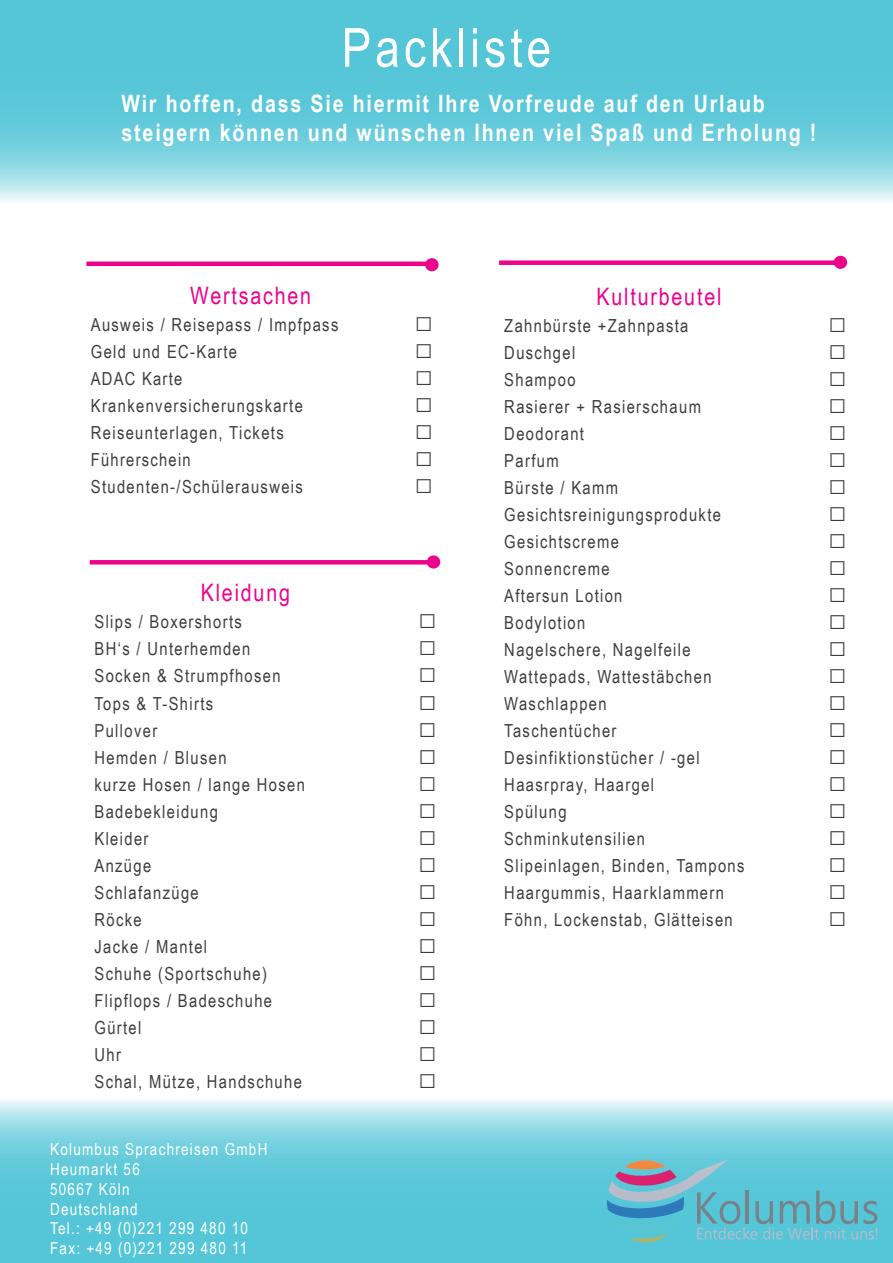
<style>
.page{position:relative;width:893px;height:1263px;background:#fff}
.page>*{position:absolute;margin:0;border:0;box-sizing:border-box;transform-origin:0 0}
.t1{font:54px "Arial Narrow";letter-spacing:.075em;color:#fff}
.t2{font:49.05px "Minion Pro";color:#ed028c;scale:1.06 1}
.t3{font:30px "Arial Narrow";color:#3e3e3f}
.t4{font:700 24px/28.8px "Arial Narrow";letter-spacing:.075em;color:#fff}
.t5{font:24px "Arial Narrow";letter-spacing:.075em;color:#ed028c}
.t6{font:18px "Arial Narrow";letter-spacing:.075em;color:#3e3e3f}
.t7{font:16.5px/19.8px "Arial Narrow";letter-spacing:.075em;color:#fff}
</style>
<div class="page">
<svg style="left:0;top:0;width:893px;height:201px;background:#6ecedd"></svg>
<div style="left:499px;top:260px;width:340px;height:5px;background:#ed028c"></div>
<hr style="left:90px;top:560px;width:340px;height:4px;background:#ed028c">
<svg style="left:0;top:1100px;width:893px;height:163px;background:#73d0de"></svg>
<svg style="left:607px;top:1159px;width:270px;height:83px;background:#66b8ca"></svg>
<div style="left:86px;top:261px;width:341px;height:5px;background:#ed028c"></div>
<p class="t1" style="left:342px;top:8px;width:211px">Packliste</p>
<p class="t4" style="left:122px;top:88px;width:696px">Wir hoffen, dass Sie hiermit Ihre Vorfreude auf den Urlaub steigern können und wünschen Ihnen viel Spaß und Erholung !</p>
<p class="t2" style="left:422px;top:227px;width:21px">•</p>
<p class="t2" style="left:830px;top:224px;width:21px">•</p>
<p class="t5" style="left:190px;top:278px;width:122px">Wertsachen</p>
<p class="t6" style="left:91px;top:312px;width:249px">Ausweis / Reisepass / Impfpass</p>
<p class="t3" style="left:415px;top:299px;width:20px">□</p>
<p class="t6" style="left:91px;top:339px;width:148px">Geld und EC-Karte</p>
<p class="t3" style="left:415px;top:326px;width:20px">□</p>
<p class="t6" style="left:91px;top:366px;width:93px">ADAC Karte</p>
<p class="t3" style="left:415px;top:353px;width:20px">□</p>
<p class="t6" style="left:91px;top:393px;width:214px">Krankenversicherungskarte</p>
<p class="t3" style="left:415px;top:380px;width:20px">□</p>
<p class="t6" style="left:91px;top:420px;width:194px">Reiseunterlagen, Tickets</p>
<p class="t3" style="left:415px;top:407px;width:20px">□</p>
<p class="t6" style="left:91px;top:447px;width:101px">Führerschein</p>
<p class="t3" style="left:415px;top:434px;width:20px">□</p>
<p class="t6" style="left:91px;top:474px;width:214px">Studenten-/Schülerausweis</p>
<p class="t3" style="left:415px;top:461px;width:20px">□</p>
<p class="t2" style="left:423px;top:524px;width:21px">•</p>
<p class="t5" style="left:201px;top:575px;width:91px">Kleidung</p>
<p class="t6" style="left:94px;top:609px;width:149px">Slips / Boxershorts</p>
<p class="t3" style="left:418px;top:596px;width:20px">□</p>
<p class="t6" style="left:94px;top:636px;width:157px">BH‘s / Unterhemden</p>
<p class="t3" style="left:418px;top:623px;width:20px">□</p>
<p class="t6" style="left:94px;top:663px;width:188px">Socken &amp; Strumpfhosen</p>
<p class="t3" style="left:418px;top:650px;width:20px">□</p>
<p class="t6" style="left:94px;top:690px;width:120px">Tops &amp; T-Shirts</p>
<p class="t3" style="left:418px;top:677px;width:20px">□</p>
<p class="t6" style="left:94px;top:717px;width:64px">Pullover</p>
<p class="t3" style="left:418px;top:704px;width:20px">□</p>
<p class="t6" style="left:94px;top:744px;width:134px">Hemden / Blusen</p>
<p class="t3" style="left:418px;top:731px;width:20px">□</p>
<p class="t6" style="left:94px;top:771px;width:212px">kurze Hosen / lange Hosen</p>
<p class="t3" style="left:418px;top:758px;width:20px">□</p>
<p class="t6" style="left:94px;top:798px;width:125px">Badebekleidung</p>
<p class="t3" style="left:418px;top:785px;width:20px">□</p>
<p class="t6" style="left:94px;top:825px;width:56px">Kleider</p>
<p class="t3" style="left:418px;top:812px;width:20px">□</p>
<p class="t6" style="left:94px;top:852px;width:58px">Anzüge</p>
<p class="t3" style="left:418px;top:839px;width:20px">□</p>
<p class="t6" style="left:94px;top:879px;width:106px">Schlafanzüge</p>
<p class="t3" style="left:418px;top:866px;width:20px">□</p>
<p class="t6" style="left:94px;top:906px;width:49px">Röcke</p>
<p class="t3" style="left:418px;top:893px;width:20px">□</p>
<p class="t6" style="left:94px;top:933px;width:114px">Jacke / Mantel</p>
<p class="t3" style="left:418px;top:920px;width:20px">□</p>
<p class="t6" style="left:94px;top:960px;width:174px">Schuhe (Sportschuhe)</p>
<p class="t3" style="left:418px;top:947px;width:20px">□</p>
<p class="t6" style="left:94px;top:987px;width:179px">Flipflops / Badeschuhe</p>
<p class="t3" style="left:418px;top:974px;width:20px">□</p>
<p class="t6" style="left:94px;top:1014px;width:48px">Gürtel</p>
<p class="t3" style="left:418px;top:1001px;width:20px">□</p>
<p class="t6" style="left:94px;top:1041px;width:28px">Uhr</p>
<p class="t3" style="left:418px;top:1028px;width:20px">□</p>
<p class="t6" style="left:94px;top:1068px;width:209px">Schal, Mütze, Handschuhe</p>
<p class="t3" style="left:418px;top:1055px;width:20px">□</p>
<p class="t7" style="left:50px;top:1139px;width:219px">Kolumbus Sprachreisen GmbH<br>Heumarkt 56</p>
<p class="t7" style="left:50px;top:1178px;width:81px">50667 Köln</p>
<p class="t7" style="left:50px;top:1198px;width:89px">Deutschland</p>
<p class="t7" style="left:50px;top:1218px;width:200px">Tel.: +49 (0)221 299 480 10<br>Fax: +49 (0)221 299 480 11</p>
<p class="t5" style="left:597px;top:279px;width:126px">Kulturbeutel</p>
<p class="t6" style="left:504px;top:313px;width:186px">Zahnbürste +Zahnpasta</p>
<p class="t3" style="left:828px;top:300px;width:20px">□</p>
<p class="t6" style="left:504px;top:340px;width:72px">Duschgel</p>
<p class="t3" style="left:828px;top:327px;width:20px">□</p>
<p class="t6" style="left:504px;top:367px;width:73px">Shampoo</p>
<p class="t3" style="left:828px;top:354px;width:20px">□</p>
<p class="t6" style="left:504px;top:394px;width:198px">Rasierer + Rasierschaum</p>
<p class="t3" style="left:828px;top:381px;width:20px">□</p>
<p class="t6" style="left:504px;top:421px;width:81px">Deodorant</p>
<p class="t3" style="left:828px;top:408px;width:20px">□</p>
<p class="t6" style="left:504px;top:448px;width:56px">Parfum</p>
<p class="t3" style="left:828px;top:435px;width:20px">□</p>
<p class="t6" style="left:504px;top:475px;width:115px">Bürste / Kamm</p>
<p class="t3" style="left:828px;top:462px;width:20px">□</p>
<p class="t6" style="left:504px;top:502px;width:218px">Gesichtsreinigungsprodukte</p>
<p class="t3" style="left:828px;top:489px;width:20px">□</p>
<p class="t6" style="left:504px;top:529px;width:116px">Gesichtscreme</p>
<p class="t3" style="left:828px;top:516px;width:20px">□</p>
<p class="t6" style="left:504px;top:556px;width:107px">Sonnencreme</p>
<p class="t3" style="left:828px;top:543px;width:20px">□</p>
<p class="t6" style="left:504px;top:583px;width:120px">Aftersun Lotion</p>
<p class="t3" style="left:828px;top:570px;width:20px">□</p>
<p class="t6" style="left:504px;top:610px;width:83px">Bodylotion</p>
<p class="t3" style="left:828px;top:597px;width:20px">□</p>
<p class="t6" style="left:504px;top:637px;width:188px">Nagelschere, Nagelfeile</p>
<p class="t3" style="left:828px;top:624px;width:20px">□</p>
<p class="t6" style="left:504px;top:664px;width:209px">Wattepads, Wattestäbchen</p>
<p class="t3" style="left:828px;top:651px;width:20px">□</p>
<p class="t6" style="left:504px;top:691px;width:104px">Waschlappen</p>
<p class="t3" style="left:828px;top:678px;width:20px">□</p>
<p class="t6" style="left:504px;top:718px;width:114px">Taschentücher</p>
<p class="t3" style="left:828px;top:705px;width:20px">□</p>
<p class="t6" style="left:504px;top:745px;width:197px">Desinfiktionstücher / -gel</p>
<p class="t3" style="left:828px;top:732px;width:20px">□</p>
<p class="t6" style="left:504px;top:772px;width:151px">Haasrpray, Haargel</p>
<p class="t3" style="left:828px;top:759px;width:20px">□</p>
<p class="t6" style="left:504px;top:799px;width:64px">Spülung</p>
<p class="t3" style="left:828px;top:786px;width:20px">□</p>
<p class="t6" style="left:504px;top:826px;width:142px">Schminkutensilien</p>
<p class="t3" style="left:828px;top:813px;width:20px">□</p>
<p class="t6" style="left:504px;top:853px;width:242px">Slipeinlagen, Binden, Tampons</p>
<p class="t3" style="left:828px;top:840px;width:20px">□</p>
<p class="t6" style="left:504px;top:880px;width:221px">Haargummis, Haarklammern</p>
<p class="t3" style="left:828px;top:867px;width:20px">□</p>
<p class="t6" style="left:504px;top:907px;width:230px">Föhn, Lockenstab, Glätteisen</p>
<p class="t3" style="left:828px;top:894px;width:20px">□</p>
</div>
